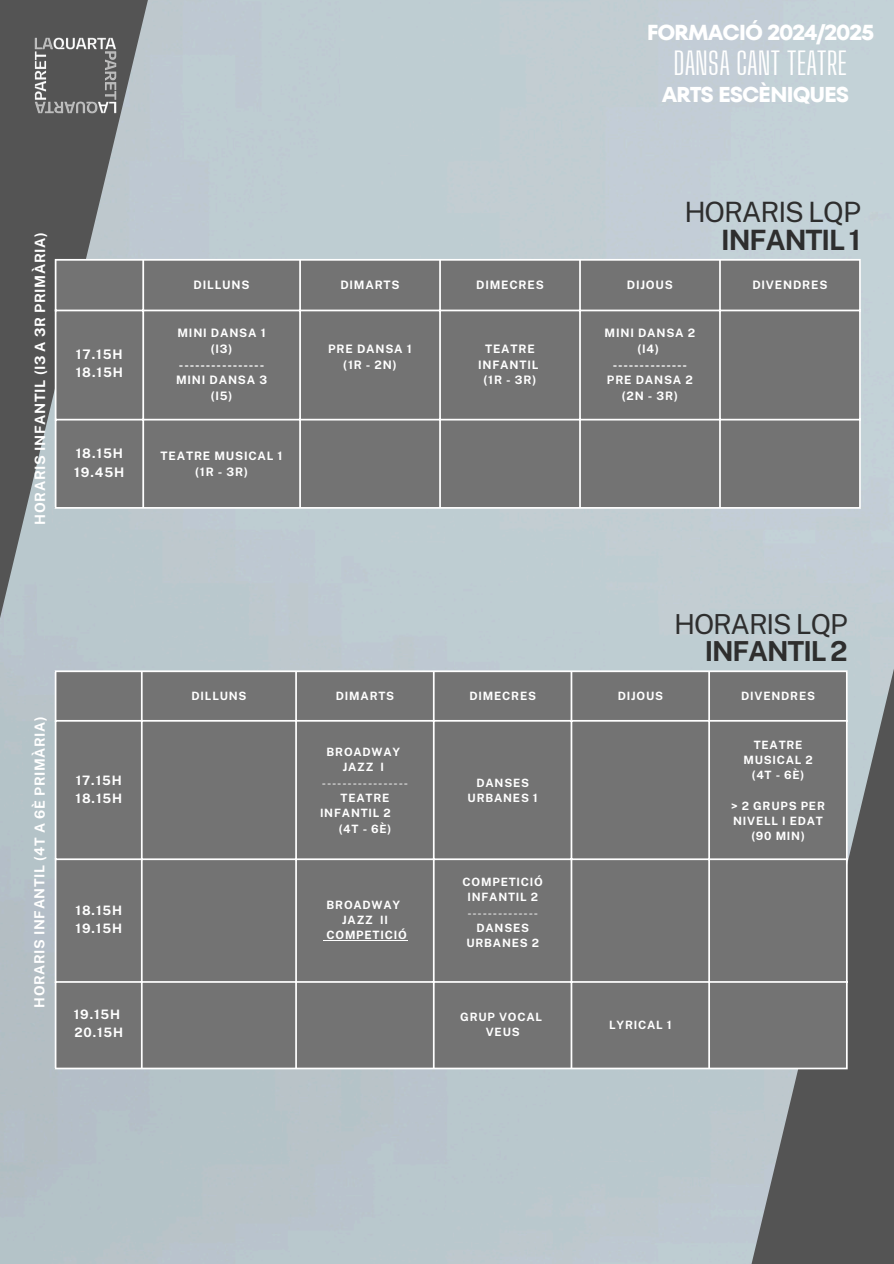
<style>
.page{position:relative;width:894px;height:1264px;background:#fff}
.page>*{position:absolute;margin:0;border:0;box-sizing:border-box;transform-origin:0 0}
.t1{font:30.75px "Big Shoulders Display";color:#fff}
.t2{font:28.05px/28px "Public Sans";letter-spacing:-.04em;color:#2e2e2e;text-align:right}
.t3{font:27.6px/27.6px "Public Sans";letter-spacing:-.04em;color:#2e2e2e;text-align:right}
.t4{font:700 21.6px "TT Fors";letter-spacing:-.05em;color:#fff}
.t5{font:700 21.45px "TT Fors";letter-spacing:-.05em;color:#fff}
.t6{font:700 14.25px "Public Sans";letter-spacing:.04em;color:#fff}
.t7{font:700 13.95px "Public Sans";letter-spacing:.04em;color:#fff}
.t8{font:700 13.2px "Public Sans";letter-spacing:.07em;color:#fff}
.t9{font:700 12.9px "Public Sans";letter-spacing:.07em;color:#fff}
.t10{font:700 11.7px/15.5px "Public Sans";letter-spacing:.07em;color:#fff;text-align:center}
.t11{font:700 11.4px/15.3px "Public Sans";letter-spacing:.07em;color:#fff;text-align:center}
.t12{font:11.4px "Public Sans";color:#fff}
.s1{font-weight:700}
</style>
<div class="page">
<img style="left:0;top:0;width:893px;height:1263px">
<img style="left:32px;top:32px;width:87px;height:87px">
<div style="left:56px;top:261px;width:802px;height:246px;background:#737373"></div>
<hr style="left:55px;top:261px;width:1px;height:246px;background:#fff">
<hr style="left:142px;top:261px;width:2px;height:246px;background:#fff">
<hr style="left:299px;top:261px;width:2px;height:246px;background:#fff">
<hr style="left:439px;top:261px;width:2px;height:246px;background:#fff">
<hr style="left:579px;top:261px;width:1px;height:246px;background:#fff">
<hr style="left:719px;top:261px;width:1px;height:246px;background:#fff">
<hr style="left:858px;top:261px;width:2px;height:246px;background:#fff">
<hr style="left:55px;top:259px;width:805px;height:2px;background:#fff">
<hr style="left:55px;top:309px;width:805px;height:2px;background:#fff">
<hr style="left:55px;top:419px;width:805px;height:1px;background:#fff">
<hr style="left:55px;top:507px;width:805px;height:2px;background:#fff">
<div style="left:56px;top:672px;width:789px;height:395px;background:#737373"></div>
<hr style="left:326px;top:940px;width:81px;height:1px;background:#fff">
<hr style="left:55px;top:672px;width:1px;height:395px;background:#fff">
<hr style="left:141px;top:672px;width:2px;height:395px;background:#fff">
<hr style="left:295px;top:672px;width:2px;height:395px;background:#fff">
<hr style="left:433px;top:672px;width:1px;height:395px;background:#fff">
<hr style="left:570px;top:672px;width:2px;height:395px;background:#fff">
<hr style="left:708px;top:672px;width:1px;height:395px;background:#fff">
<hr style="left:845px;top:672px;width:2px;height:395px;background:#fff">
<hr style="left:55px;top:670px;width:792px;height:2px;background:#fff">
<hr style="left:55px;top:720px;width:792px;height:1px;background:#fff">
<hr style="left:55px;top:858px;width:792px;height:2px;background:#fff">
<hr style="left:55px;top:981px;width:792px;height:1px;background:#fff">
<hr style="left:55px;top:1067px;width:792px;height:2px;background:#fff">
<h3 class="t4" style="left:646px;top:17px;width:229px">FORMACIÓ 2024/2025</h3>
<h1 class="t1" style="left:673px;top:45px;width:175px">DANSA CANT TEATRE</h1>
<h3 class="t5" style="left:661px;top:79px;width:189px">ARTS ESCÈNIQUES</h3>
<p class="t6" style="left:32px;top:524px;width:294px;rotate:-90deg">HORARIS INFANTIL (I3 A 3R PRIMÀRIA)</p>
<p class="t8" style="left:76px;top:346px;width:48px">17.15H</p>
<p class="t8" style="left:76px;top:365px;width:49px">18.15H</p>
<p class="t8" style="left:76px;top:446px;width:49px">18.15H</p>
<p class="t8" style="left:74px;top:464px;width:52px">19.45H</p>
<p class="t7" style="left:31px;top:1007px;width:292px;rotate:-90deg">HORARIS INFANTIL (4T A 6È PRIMÀRIA)</p>
<p class="t9" style="left:76px;top:772px;width:47px">17.15H</p>
<p class="t9" style="left:76px;top:790px;width:48px">18.15H</p>
<p class="t9" style="left:76px;top:902px;width:48px">18.15H</p>
<p class="t9" style="left:76px;top:920px;width:48px">19.15H</p>
<p class="t9" style="left:74px;top:1006px;width:48px">19.15H</p>
<p class="t9" style="left:74px;top:1025px;width:50px">20.15H</p>
<p class="t2" style="left:684px;top:198px;width:178px">HORARIS LQP<br><span class="s1">INFANTIL 1</span></p>
<p class="t10" style="left:194px;top:277px;width:57px">DILLUNS</p>
<h1 class="t10" style="left:340px;top:277px;width:61px">DIMARTS</h1>
<p class="t10" style="left:476px;top:277px;width:69px">DIMECRES</p>
<p class="t10" style="left:626px;top:277px;width:47px">DIJOUS</p>
<p class="t10" style="left:752px;top:277px;width:76px">DIVENDRES</p>
<p class="t10" style="left:177px;top:325px;width:90px">MINI DANSA 1</p>
<p class="t10" style="left:211px;top:341px;width:23px">(I3)</p>
<p class="t10" style="left:179px;top:356px;width:87px">----------------</p>
<p class="t10" style="left:176px;top:372px;width:92px">MINI DANSA 3</p>
<p class="t10" style="left:211px;top:387px;width:23px">(I5)</p>
<p class="t10" style="left:160px;top:448px;width:123px">TEATRE MUSICAL 1</p>
<p class="t10" style="left:195px;top:464px;width:54px">(1R - 3R)</p>
<p class="t10" style="left:328px;top:341px;width:85px">PRE DANSA 1</p>
<p class="t10" style="left:343px;top:356px;width:55px">(1R - 2N)</p>
<p class="t10" style="left:478px;top:341px;width:62px">TEATRE<br>INFANTIL</p>
<p class="t10" style="left:483px;top:372px;width:54px">(1R - 3R)</p>
<p class="t10" style="left:604px;top:325px;width:92px">MINI DANSA 2</p>
<p class="t10" style="left:637px;top:341px;width:23px">(I4)</p>
<p class="t10" style="left:612px;top:356px;width:76px">--------------</p>
<p class="t10" style="left:606px;top:372px;width:87px">PRE DANSA 2</p>
<p class="t10" style="left:621px;top:387px;width:58px">(2N - 3R)</p>
<p class="t3" style="left:674px;top:609px;width:175px">HORARIS LQP<br><span class="s1">INFANTIL 2</span></p>
<h2 class="t11" style="left:191px;top:688px;width:56px">DILLUNS</h2>
<p class="t11" style="left:336px;top:688px;width:60px">DIMARTS</p>
<p class="t11" style="left:469px;top:688px;width:68px">DIMECRES</p>
<p class="t11" style="left:617px;top:688px;width:47px">DIJOUS</p>
<p class="t11" style="left:741px;top:688px;width:75px">DIVENDRES</p>
<p class="t11" style="left:326px;top:744px;width:75px">BROADWAY</p>
<p class="t11" style="left:342px;top:759px;width:43px">JAZZ I</p>
<p class="t12" style="left:322px;top:776px;width:88px">-----------------</p>
<p class="t11" style="left:320px;top:790px;width:73px;text-align:right">TEATRE<br>INFANTIL 2 (4T - 6È)</p>
<p class="t11" style="left:326px;top:897px;width:75px">BROADWAY</p>
<p class="t11" style="left:342px;top:912px;width:47px">JAZZ II</p>
<p class="t11" style="left:326px;top:927px;width:82px">COMPETICIÓ</p>
<p class="t11" style="left:467px;top:775px;width:72px">DANSES<br>URBANES 1</p>
<p class="t11" style="left:462px;top:874px;width:82px">COMPETICIÓ<br>INFANTIL 2</p>
<p class="t12" style="left:467px;top:905px;width:72px">--------------</p>
<p class="t11" style="left:466px;top:920px;width:74px">DANSES<br>URBANES 2</p>
<p class="t11" style="left:460px;top:1009px;width:83px">GRUP VOCAL</p>
<p class="t11" style="left:485px;top:1024px;width:35px">VEUS</p>
<p class="t11" style="left:743px;top:736px;width:71px">TEATRE<br>MUSICAL 2</p>
<p class="t11" style="left:751px;top:767px;width:54px">(4T - 6È)</p>
<p class="t11" style="left:731px;top:797px;width:95px;text-align:left">&gt; 2 GRUPS PER<br>NIVELL I EDAT</p>
<p class="t11" style="left:751px;top:828px;width:55px">(90 MIN)</p>
<p class="t11" style="left:609px;top:1016px;width:64px">LYRICAL 1</p>
</div>
